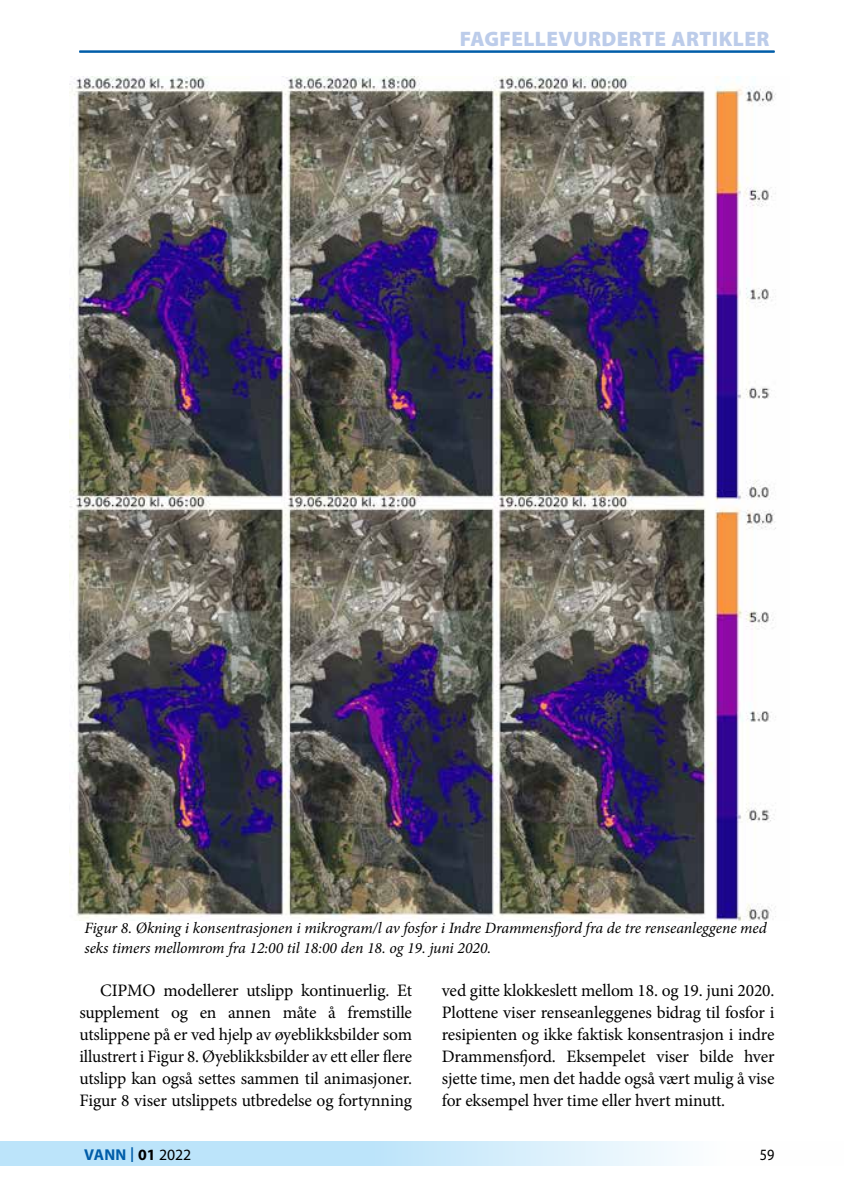
<style>
.page{position:relative;width:844px;height:1191px;background:#fff}
.page>*{position:absolute;margin:0;border:0;box-sizing:border-box;transform-origin:0 0}
.t1{font:900 21px "Myriad Pro";letter-spacing:.02em;color:#bcccea}
.t2{font:17.5px/21.9px "Minion Pro";letter-spacing:-.01em;color:#000;text-align:justify}
.t3{font:italic 15.75px/19.2px "Minion Pro";letter-spacing:-.005em;color:#000}
.t4{font:700 15.75px "Myriad Pro";letter-spacing:.01em;color:#005da9}
.t5{font:15.75px "Myriad Pro";color:#000;scale:.9 1}
.s1{font-weight:400;font-size:21.88px}
.s2{color:#000}
.s3{font-weight:400;color:#000}
</style>
<div class="page">
<svg style="left:1px;top:1141px;width:675px;height:25px;background:#c8e8fa"></svg>
<svg style="left:0;top:1141px;width:1px;height:25px"></svg>
<hr style="left:79px;top:51px;width:695px;height:1px;background:#005da9">
<img style="left:70px;top:76px;width:706px;height:844px">
<p class="t1" style="left:459px;top:24px;width:311px">FAGFELLEVURDERTE ARTIKLER</p>
<p class="t3" style="left:84px;top:918px;width:683px">Figur 8. Økning i konsentrasjonen i mikrogram/l av fosfor i Indre Drammensfjord fra de tre renseanleggene med seks timers mellomrom fra 12:00 til 18:00 den 18. og 19. juni 2020.</p>
<p class="t2" style="left:79px;top:980px;width:334px;text-indent:21px">CIPMO modellerer utslipp kontinuerlig. Et supplement og en annen måte å fremstille utslippene på er ved hjelp av øyeblikksbilder som illustrert i Figur 8. Øyeblikksbilder av ett eller flere utslipp kan også settes sammen til animasjoner.<br>Figur 8 viser utslippets utbredelse og fortynning</p>
<p class="t2" style="left:441px;top:980px;width:334px">ved gitte klokkeslett mellom 18. og 19. juni 2020.<br>Plottene viser renseanleggenes bidrag til fosfor i resipienten og ikke faktisk konsentrasjon i indre Drammensfjord. Eksempelet viser bilde hver sjette time, men det hadde også vært mulig å vise for eksempel hver time eller hvert minutt.</p>
<p class="t4" style="left:84px;top:1144px;width:109px">VANN <span class="s1">I</span> <span class="s2">01</span> <span class="s3">2022</span></p>
<p class="t5" style="left:759px;top:1145px;width:18px">59</p>
</div>
